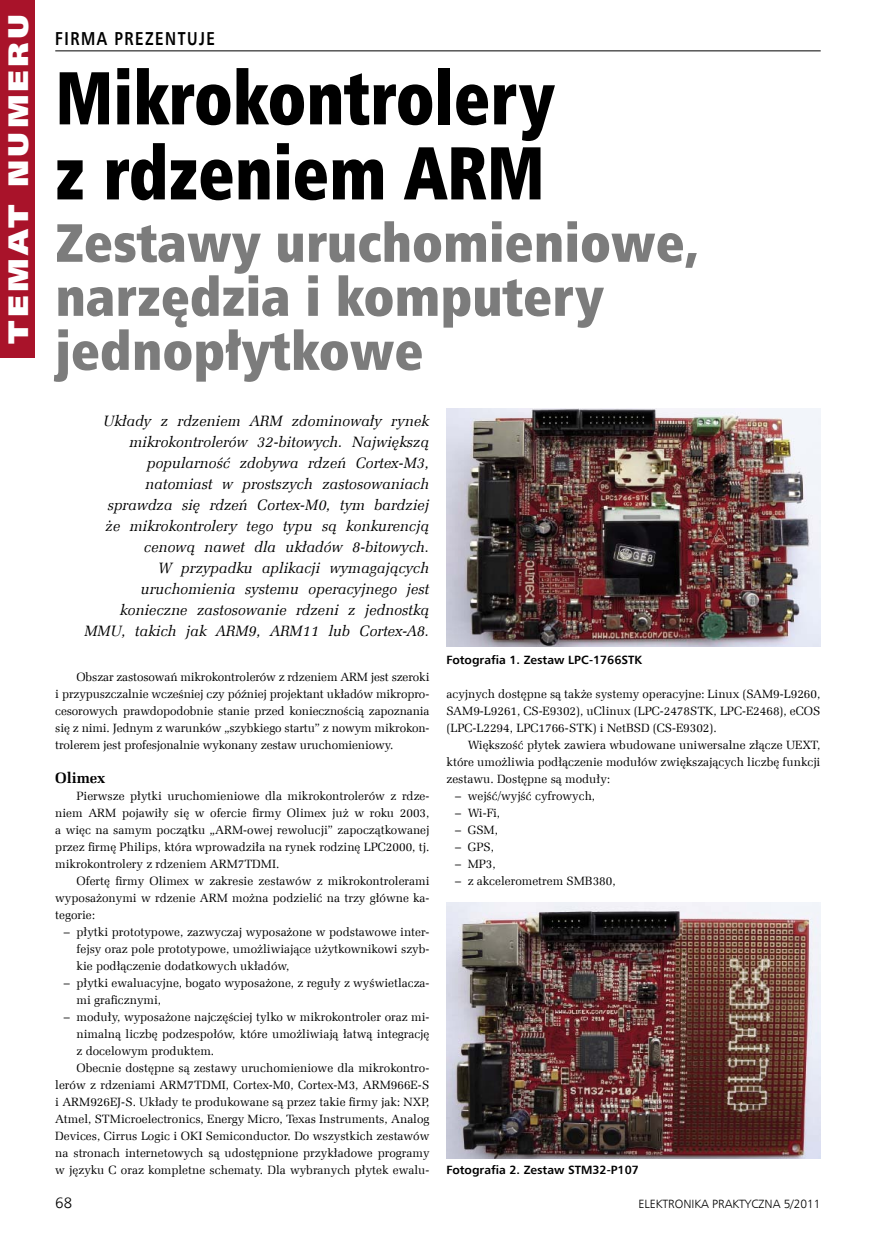
<style>
.page{position:relative;width:893px;height:1234px;background:#fff}
.page>*{position:absolute;margin:0;border:0;box-sizing:border-box;transform-origin:0 0}
.t1{font:75px/75px "Humnst 777 X Blk Cn EU";color:#000;scale:.9 1}
.t2{font:54px/54px "Humnst 777 X Blk Cn EU";color:#7c7c7c}
.t3{font:28.5px "Humnst 777 X Blk EU";letter-spacing:.1em;color:#fff;scale:1.1 1}
.t4{font:700 18.75px "Humnst 777 EU";letter-spacing:.1em;color:#000;scale:.8 1}
.t5{font:italic 15px/21px "Zapf Ellipt EU";letter-spacing:.005em;color:#000;text-align:right}
.t6{font:700 15px "Zapf Ellipt EU";color:#000}
.t7{font:15px "Humnst 777 Lt EU";color:#000}
.t8{font:12px/17px "Zapf Ellipt EU";color:#000;text-align:justify}
.t9{font:700 12px "Humnst 777 EU";color:#000}
.t10{font:12px "Humnst 777 Lt EU";color:#000}
</style>
<div class="page">
<hr style="left:55px;top:51px;width:766px;height:1px;background:#000">
<div style="left:0;top:0;width:35px;height:357px;background:#a9132a"></div>
<img style="left:446px;top:408px;width:375px;height:238px">
<img style="left:446px;top:902px;width:374px;height:255px">
<h3 class="t3" style="left:0;top:343px;width:301px;rotate:-90deg">Temat numeru</h3>
<h3 class="t4" style="left:55px;top:27px;width:201px">firma prezentuje</h3>
<h1 class="t1" style="left:55px;top:61px;width:557px">Mikrokontrolery z rdzeniem ARM</h1>
<h2 class="t2" style="left:55px;top:216px;width:645px">Zestawy uruchomieniowe, narzędzia i komputery jednopłytkowe</h2>
<p class="t5" style="left:84px;top:410px;width:346px">Układy z rdzeniem ARM zdominowały rynek mikrokontrolerów 32-bitowych. Największą popularność zdobywa rdzeń Cortex-M3, natomiast w prostszych zastosowaniach sprawdza się rdzeń Cortex-M0, tym bardziej<br>że mikrokontrolery tego typu są konkurencją cenową nawet dla układów 8-bitowych.<br>W przypadku aplikacji wymagających uruchomienia systemu operacyjnego jest konieczne zastosowanie rdzeni z jednostką MMU, takich jak ARM9, ARM11 lub Cortex-A8.</p>
<p class="t8" style="left:55px;top:668px;width:376px;text-indent:21px">Obszar zastosowań mikrokontrolerów z rdzeniem ARM jest szeroki i przypuszczalnie wcześniej czy później projektant układów mikropro&shy;cesorowych prawdopodobnie stanie przed koniecznością zapoznania się z nimi. Jednym z warunków „szybkiego startu” z nowym mikrokon&shy;trolerem jest profesjonalnie wykonany zestaw uruchomieniowy.</p>
<p class="t6" style="left:55px;top:768px;width:52px">Olimex</p>
<p class="t8" style="left:55px;top:787px;width:376px;text-indent:21px">Pierwsze płytki uruchomieniowe dla mikrokontrolerów z rdze&shy;niem ARM pojawiły się w ofercie firmy Olimex już w roku 2003, a więc na samym początku „ARM-owej rewolucji” zapoczątkowanej przez firmę Philips, która wprowadziła na rynek rodzinę LPC2000, tj. mikrokontrolery z rdzeniem ARM7TDMI.</p>
<p class="t8" style="left:55px;top:872px;width:376px;text-indent:21px">Ofertę firmy Olimex w zakresie zestawów z mikrokontrolerami wyposażonymi w rdzenie ARM można podzielić na trzy główne ka&shy;tegorie:</p>
<p class="t8" style="left:77px;top:923px;width:354px;text-indent:-13px">– płytki prototypowe, zazwyczaj wyposażone w podstawowe inter&shy;fejsy oraz pole prototypowe, umożliwiające użytkownikowi szyb&shy;kie podłączenie dodatkowych układów,</p>
<p class="t8" style="left:77px;top:974px;width:354px;text-indent:-13px">– płytki ewaluacyjne, bogato wyposażone, z reguły z wyświetlacza&shy;mi graficznymi,</p>
<p class="t8" style="left:64px;top:1008px;width:367px">– moduły, wyposażone najczęściej tylko w mikrokontroler oraz mi-</p>
<p class="t8" style="left:77px;top:1025px;width:354px">nimalną liczbę podzespołów, które umożliwiają łatwą integrację</p>
<p class="t8" style="left:77px;top:1042px;width:139px">z docelowym produktem.</p>
<p class="t8" style="left:77px;top:1059px;width:354px">Obecnie dostępne są zestawy uruchomieniowe dla mikrokontro-</p>
<p class="t8" style="left:55px;top:1076px;width:376px">lerów z rdzeniami ARM7TDMI, Cortex-M0, Cortex-M3, ARM966E-S</p>
<p class="t8" style="left:55px;top:1093px;width:376px">i ARM926EJ-S. Układy te produkowane są przez takie firmy jak: NXP,</p>
<p class="t8" style="left:55px;top:1110px;width:376px">Atmel, STMicroelectronics, Energy Micro, Texas Instruments, Analog</p>
<p class="t8" style="left:55px;top:1127px;width:376px">Devices, Cirrus Logic i OKI Semiconductor. Do wszystkich zestawów</p>
<p class="t8" style="left:55px;top:1144px;width:376px">na stronach internetowych są udostępnione przykładowe programy</p>
<p class="t8" style="left:55px;top:1161px;width:376px">w języku C oraz kompletne schematy. Dla wybranych płytek ewalu-</p>
<p class="t9" style="left:446px;top:652px;width:197px">Fotografia 1. Zestaw LPC-1766STK</p>
<p class="t8" style="left:446px;top:685px;width:375px">acyjnych dostępne są także systemy operacyjne: Linux (SAM9-L9260, SAM9-L9261, CS-E9302), uClinux (LPC-2478STK, LPC-E2468), eCOS (LPC-L2294, LPC1766-STK) i NetBSD (CS-E9302).</p>
<p class="t8" style="left:446px;top:736px;width:375px;text-indent:21px">Większość płytek zawiera wbudowane uniwersalne złącze UEXT, które umożliwia podłączenie modułów zwiększających liczbę funkcji zestawu. Dostępne są moduły:</p>
<p class="t8" style="left:455px;top:787px;width:142px">– wejść/wyjść cyfrowych,</p>
<p class="t8" style="left:455px;top:804px;width:47px">– Wi-Fi,</p>
<p class="t8" style="left:455px;top:821px;width:44px">– GSM,</p>
<p class="t8" style="left:455px;top:838px;width:40px">– GPS,</p>
<p class="t8" style="left:455px;top:855px;width:42px">– MP3,</p>
<p class="t8" style="left:455px;top:872px;width:162px">– z akcelerometrem SMB380,</p>
<p class="t9" style="left:446px;top:1162px;width:194px">Fotografia 2. Zestaw STM 32-P107</p>
<p class="t7" style="left:55px;top:1193px;width:18px">68</p>
<p class="t10" style="left:638px;top:1196px;width:184px">ELEKTRONIKA PRAKTYCZNA 5/2011</p>
</div>
